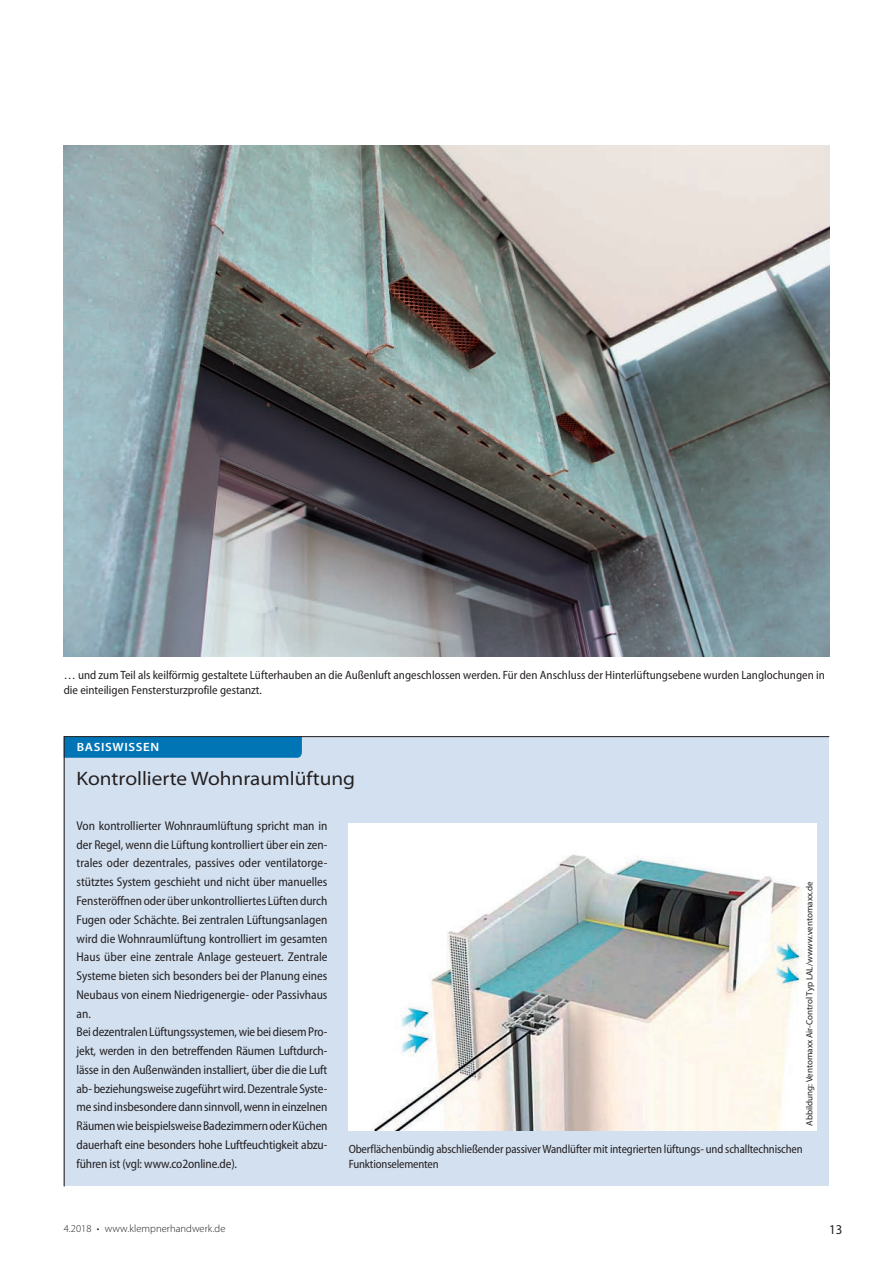
<style>
.page{position:relative;width:893px;height:1263px;background:#fff}
.page>*{position:absolute;margin:0;border:0;box-sizing:border-box;transform-origin:0 0}
.t1{font:semi-expanded 19.5px "Myriad Pro";color:#231f20}
.t2{font:13.5px "Myriad Pro";color:#231f20;scale:.95 1}
.t3{font:semi-condensed 12.75px/18.8px "Myriad Pro";letter-spacing:-.005em;color:#231f20}
.t4{font:semi-condensed 12px/15px "Myriad Pro";color:#231f20}
.t5{font:600 12px "Myriad Pro";letter-spacing:.05em;color:#fff;scale:1.08 1}
.t6{font:300 10.5px "Myriad Pro";letter-spacing:.005em;color:#231f20}
.t7{font:9px "Myriad Pro";color:#231f20}
</style>
<div class="page">
<img style="left:64px;top:146px;width:765px;height:510px">
<div style="left:63px;top:736px;width:767px;height:451px;background:#d2e0f0"></div>
<img style="left:349px;top:823px;width:467px;height:307px">
<p class="t4" style="left:64px;top:668px;width:762px">… und zum Teil als keilförmig gestaltete Lüfterhauben an die Außenluft angeschlossen werden. Für den Anschluss der Hinterlüftungsebene wurden Langlochungen in die einteiligen Fenstersturzprofile gestanzt.</p>
<p class="t5" style="left:77px;top:741px;width:78px">BASISWISSEN</p>
<h1 class="t1" style="left:77px;top:768px;width:280px">Kontrollierte Wohnraumlüftung</h1>
<p class="t3" style="left:77px;top:816px;width:253px">Von kontrollierter Wohnraumlüftung spricht man in der Regel, wenn die Lüftung kontrolliert über ein zen&shy;trales oder dezentrales, passives oder ventilatorge&shy;stütztes System geschieht und nicht über manuelles Fensteröffnen oder über unkontrolliertes Lüften durch Fugen oder Schächte. Bei zentralen Lüftungsanlagen wird die Wohnraumlüftung kontrolliert im gesamten Haus über eine zentrale Anlage gesteuert. Zentrale Systeme bieten sich besonders bei der Planung eines Neubaus von einem Niedrigenergie- oder Passivhaus an.<br>Bei dezentralen Lüftungssystemen, wie bei diesem Pro&shy;jekt, werden in den betreffenden Räumen Luftdurch&shy;lässe in den Außenwänden installiert, über die die Luft ab- beziehungsweise zugeführt wird. Dezentrale Syste&shy;me sind insbesondere dann sinnvoll, wenn in einzelnen Räumen wie beispielsweise Badezimmern oder Küchen dauerhaft eine besonders hohe Luftfeuchtigkeit abzu&shy;führen ist (vgl: www.co2online.de).</p>
<p class="t7" style="left:805px;top:1126px;width:246px;rotate:-90deg">Abbildung: Ventomaxx Air-Control Typ LAL/wwww.ventomaxx.de</p>
<p class="t4" style="left:349px;top:1141px;width:456px">Oberflächenbündig abschließender passiver Wandlüfter mit integrierten lüftungs- und schalltechnischen<br>Funktionselementen</p>
<p class="t6" style="left:64px;top:1222px;width:163px">4.2018 • www.klempnerhandwerk.de</p>
<p class="t2" style="left:829px;top:1222px;width:15px">13</p>
</div>
